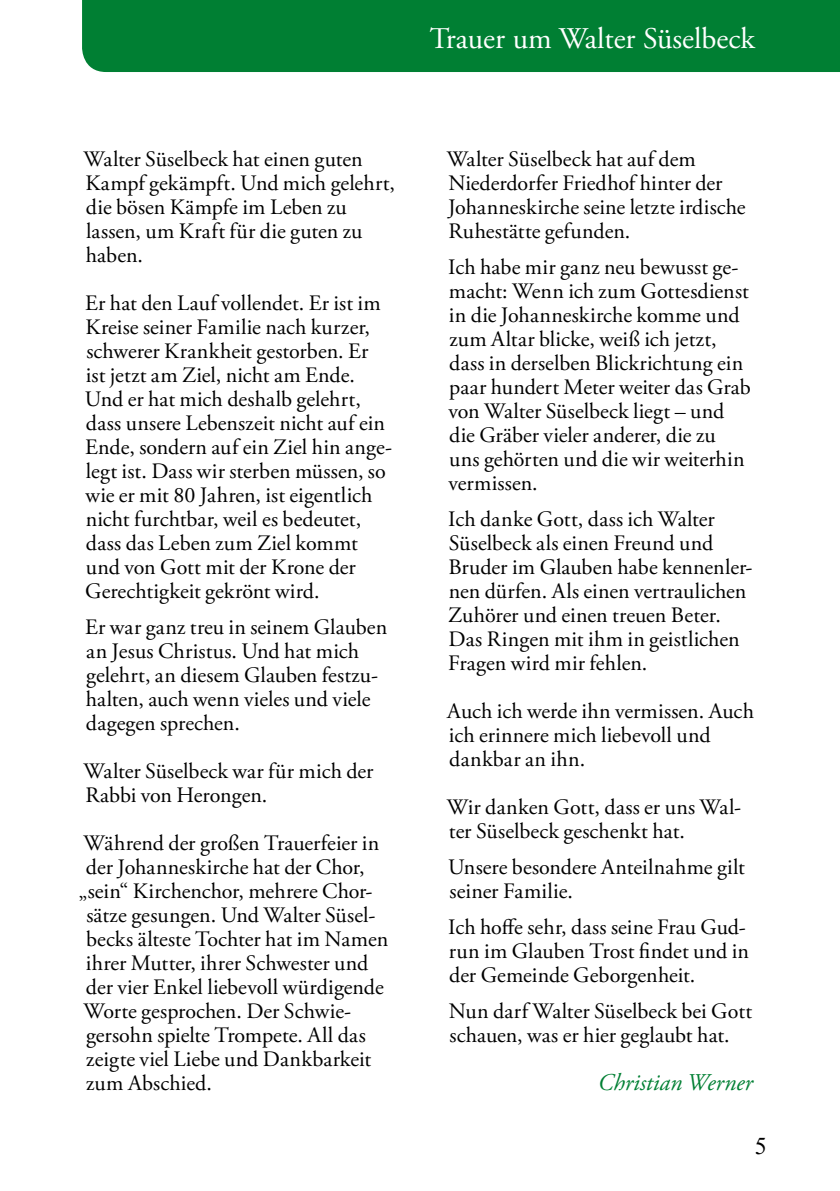
<style>
.page{position:relative;width:840px;height:1191px;background:#fff}
.page>*{position:absolute;margin:0;border:0;box-sizing:border-box;transform-origin:0 0}
.t1{font:30px "Adobe Garamond Pro";color:#fff}
.t2{font:italic 24px "Adobe Garamond Pro";color:#007f33}
.t3{font:24px "Times New Roman";color:#000}
.t4{font:22px/24px "Adobe Garamond Pro";letter-spacing:.005em;color:#000}
</style>
<div class="page">
<div style="left:82px;top:0;width:757px;height:72px;background:#007f33"></div>
<h1 class="t1" style="left:429px;top:21px;width:326px">Trauer um Walter Süselbeck</h1>
<p class="t4" style="left:83px;top:148px;width:313px">Walter Süselbeck hat einen guten<br>Kampf gekämpft. Und mich gelehrt, die bösen Kämpfe im Leben zu lassen, um Kraft für die guten zu haben.</p>
<p class="t4" style="left:85px;top:292px;width:308px">Er hat den Lauf vollendet. Er ist im Kreise seiner Familie nach kurzer, schwerer Krankheit gestorben. Er ist jetzt am Ziel, nicht am Ende.<br>Und er hat mich deshalb gelehrt, dass unsere Lebenszeit nicht auf ein Ende, sondern auf ein Ziel hin ange&shy;legt ist. Dass wir sterben müssen, so wie er mit 80 Jahren, ist eigentlich nicht furchtbar, weil es bedeutet, dass das Leben zum Ziel kommt und von Gott mit der Krone der Gerechtigkeit gekrönt wird.</p>
<p class="t4" style="left:85px;top:616px;width:303px">Er war ganz treu in seinem Glauben an Jesus Christus. Und hat mich gelehrt, an diesem Glauben festzu&shy;halten, auch wenn vieles und viele dagegen sprechen.</p>
<p class="t4" style="left:83px;top:760px;width:291px">Walter Süselbeck war für mich der<br>Rabbi von Herongen.</p>
<p class="t4" style="left:83px;top:832px;width:297px">Während der großen Trauerfeier in</p>
<p class="t4" style="left:86px;top:856px;width:280px">der Johanneskirche hat der Chor,</p>
<p class="t4" style="left:79px;top:880px;width:295px">„sein“ Kirchenchor, mehrere Chor-</p>
<p class="t4" style="left:86px;top:904px;width:290px">sätze gesungen. Und Walter Süsel-</p>
<p class="t4" style="left:86px;top:928px;width:303px">becks älteste Tochter hat im Namen</p>
<p class="t4" style="left:86px;top:952px;width:284px">ihrer Mutter, ihrer Schwester und</p>
<p class="t4" style="left:86px;top:976px;width:299px">der vier Enkel liebevoll würdigende</p>
<p class="t4" style="left:83px;top:1000px;width:269px">Worte gesprochen. Der Schwie-</p>
<p class="t4" style="left:86px;top:1024px;width:281px">gersohn spielte Trompete. All das</p>
<p class="t4" style="left:86px;top:1048px;width:286px">zeigte viel Liebe und Dankbarkeit</p>
<p class="t4" style="left:86px;top:1072px;width:127px">zum Abschied.</p>
<p class="t4" style="left:446px;top:148px;width:300px">Walter Süselbeck hat auf dem<br>Niederdorfer Friedhof hinter der<br>Johanneskirche seine letzte irdische<br>Ruhestätte gefunden.</p>
<p class="t4" style="left:448px;top:256px;width:304px">Ich habe mir ganz neu bewusst ge&shy;macht: Wenn ich zum Gottesdienst in die Johanneskirche komme und zum Altar blicke, weiß ich jetzt, dass in derselben Blickrichtung ein paar hundert Meter weiter das Grab von Walter Süselbeck liegt – und die Gräber vieler anderer, die zu<br>uns gehörten und die wir weiterhin vermissen.</p>
<p class="t4" style="left:448px;top:508px;width:306px">Ich danke Gott, dass ich Walter<br>Süselbeck als einen Freund und<br>Bruder im Glauben habe kennenler&shy;nen dürfen. Als einen vertraulichen<br>Zuhörer und einen treuen Beter.<br>Das Ringen mit ihm in geistlichen<br>Fragen wird mir fehlen.</p>
<p class="t4" style="left:447px;top:700px;width:308px">Auch ich werde ihn vermissen. Auch ich erinnere mich liebevoll und dankbar an ihn.</p>
<p class="t4" style="left:446px;top:796px;width:296px">Wir danken Gott, dass er uns Wal&shy;ter Süselbeck geschenkt hat.</p>
<p class="t4" style="left:448px;top:856px;width:298px">Unsere besondere Anteilnahme gilt seiner Familie.</p>
<p class="t4" style="left:448px;top:916px;width:302px">Ich hoffe sehr, dass seine Frau Gud&shy;run im Glauben Trost findet und in der Gemeinde Geborgenheit.</p>
<p class="t4" style="left:448px;top:1000px;width:305px">Nun darf Walter Süselbeck bei Gott schauen, was er hier geglaubt hat.</p>
<p class="t2" style="left:597px;top:1068px;width:156px">Christian Werner</p>
<p class="t3" style="left:754px;top:1129px;width:13px">5</p>
</div>
